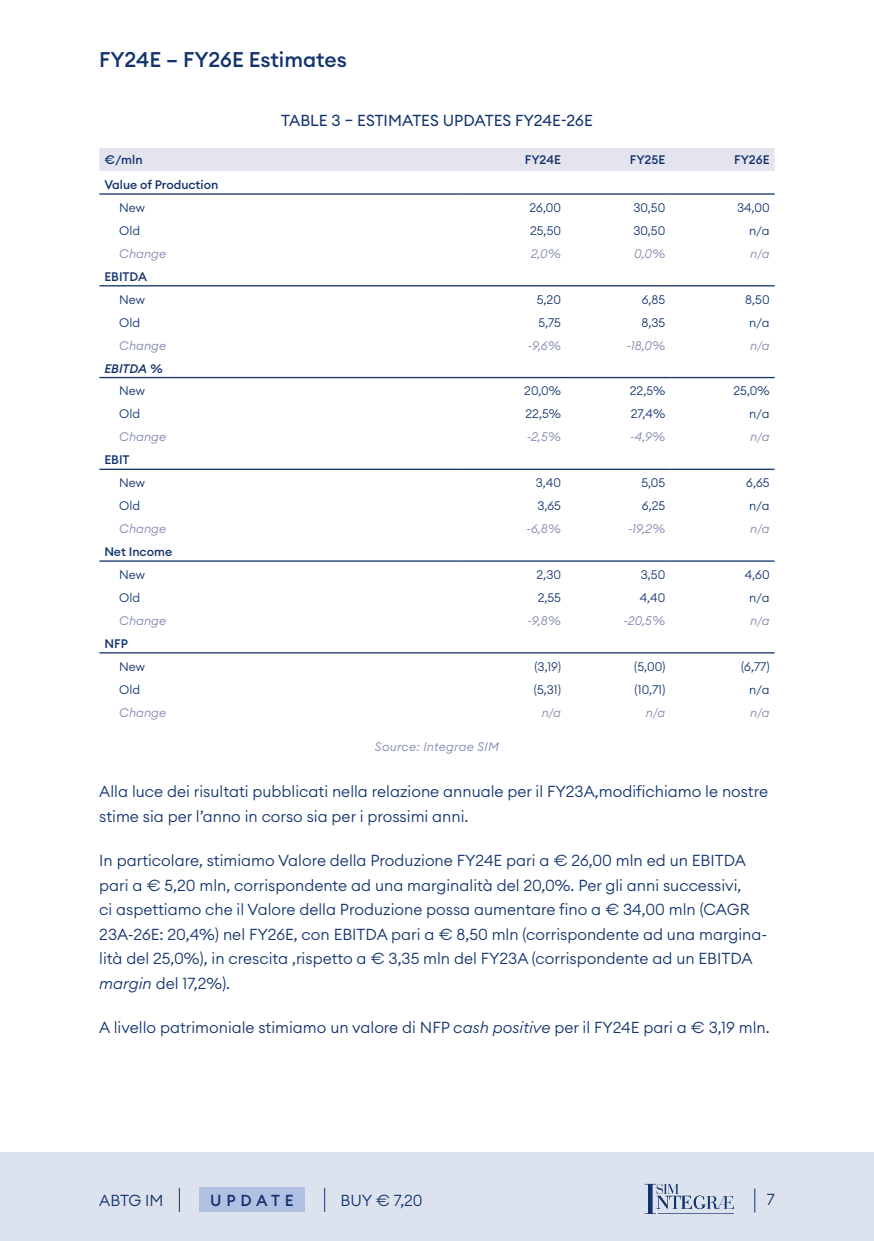
<style>
.page{position:relative;width:874px;height:1241px;background:#fff}
.page>*{position:absolute;margin:0;border:0;box-sizing:border-box;transform-origin:0 0}
.t1{font:500 21px "Euclid Circular A";color:#13336d}
.t2{font:300 15.75px/24.5px "Euclid Circular A";color:#13336d}
.t3{font:15.75px "Euclid Circular A";color:#13336d}
.t4{font:500 15.75px "Euclid Circular A";letter-spacing:.3em;color:#13336d}
.t5{font:300 12.25px "Euclid Circular A";color:#13336d}
.t6{font:italic 300 12.25px "Euclid Circular A";color:#8186af}
.t7{font:500 12.25px "Euclid Circular A";color:#13336d}
.t8{font:italic 300 12.25px "Euclid Circular A";letter-spacing:.02em;color:#8186af}
.t9{font:italic 500 12.25px "Euclid Circular A";color:#13336d}
.s1{font-style:italic}
</style>
<div class="page">
<div style="left:0;top:1152px;width:873px;height:88px;background:#dde3ee"></div>
<svg style="left:179px;top:1187px;width:1px;height:24px"></svg>
<div style="left:199px;top:1187px;width:106px;height:24px;background:#b1c1e4"></div>
<svg style="left:324px;top:1187px;width:1px;height:24px"></svg>
<svg style="left:754px;top:1188px;width:1px;height:24px"></svg>
<svg style="left:644px;top:1183px;width:89px;height:30px"></svg>
<div style="left:99px;top:148px;width:675px;height:23px;background:#e4e4ef"></div>
<hr style="left:99px;top:285px;width:362px;height:1px;background:#13336d">
<hr style="left:461px;top:285px;width:104px;height:1px;background:#13336d">
<hr style="left:565px;top:285px;width:105px;height:1px;background:#13336d">
<hr style="left:670px;top:285px;width:104px;height:1px;background:#13336d">
<hr style="left:99px;top:377px;width:362px;height:1px;background:#13336d">
<hr style="left:461px;top:377px;width:104px;height:1px;background:#13336d">
<hr style="left:565px;top:377px;width:105px;height:1px;background:#13336d">
<hr style="left:670px;top:377px;width:104px;height:1px;background:#13336d">
<hr style="left:99px;top:560px;width:362px;height:1px;background:#13336d">
<hr style="left:461px;top:560px;width:104px;height:1px;background:#13336d">
<hr style="left:565px;top:560px;width:105px;height:1px;background:#13336d">
<hr style="left:670px;top:560px;width:104px;height:1px;background:#13336d">
<hr style="left:99px;top:652px;width:362px;height:1px;background:#13336d">
<hr style="left:461px;top:652px;width:104px;height:1px;background:#13336d">
<hr style="left:565px;top:652px;width:105px;height:1px;background:#13336d">
<hr style="left:670px;top:652px;width:104px;height:1px;background:#13336d">
<hr style="left:99px;top:193px;width:362px;height:2px;background:#13336d">
<hr style="left:461px;top:193px;width:104px;height:2px;background:#13336d">
<hr style="left:565px;top:193px;width:105px;height:2px;background:#13336d">
<hr style="left:670px;top:193px;width:104px;height:2px;background:#13336d">
<hr style="left:99px;top:468px;width:362px;height:2px;background:#13336d">
<hr style="left:461px;top:468px;width:104px;height:2px;background:#13336d">
<hr style="left:565px;top:468px;width:105px;height:2px;background:#13336d">
<hr style="left:670px;top:468px;width:104px;height:2px;background:#13336d">
<h1 class="t1" style="left:99px;top:46px;width:249px">FY24E – FY26E Estimates</h1>
<p class="t3" style="left:281px;top:110px;width:313px">TABLE 3 – ESTIMATES UPDATES FY24E-26E</p>
<p class="t7" style="left:104px;top:152px;width:40px">€/mln</p>
<p class="t7" style="left:524px;top:152px;width:38px">FY24E</p>
<p class="t7" style="left:629px;top:152px;width:37px">FY25E</p>
<p class="t7" style="left:733px;top:152px;width:37px">FY26E</p>
<p class="t7" style="left:104px;top:177px;width:115px">Value of Production</p>
<p class="t5" style="left:119px;top:200px;width:27px">New</p>
<p class="t5" style="left:529px;top:200px;width:33px">26,00</p>
<p class="t5" style="left:633px;top:200px;width:33px">30,50</p>
<p class="t5" style="left:736px;top:200px;width:34px">34,00</p>
<p class="t5" style="left:119px;top:223px;width:22px">Old</p>
<p class="t5" style="left:530px;top:223px;width:32px">25,50</p>
<p class="t5" style="left:633px;top:223px;width:33px">30,50</p>
<p class="t5" style="left:748px;top:223px;width:22px">n/a</p>
<p class="t6" style="left:119px;top:246px;width:48px">Change</p>
<p class="t6" style="left:530px;top:246px;width:32px">2,0%</p>
<p class="t6" style="left:634px;top:246px;width:33px">0,0%</p>
<p class="t6" style="left:749px;top:246px;width:21px">n/a</p>
<p class="t7" style="left:104px;top:268px;width:44px">EBITDA</p>
<p class="t5" style="left:119px;top:291px;width:27px">New</p>
<p class="t5" style="left:536px;top:291px;width:26px">5,20</p>
<p class="t5" style="left:641px;top:291px;width:25px">6,85</p>
<p class="t5" style="left:744px;top:291px;width:26px">8,50</p>
<p class="t5" style="left:119px;top:314px;width:22px">Old</p>
<p class="t5" style="left:538px;top:314px;width:24px">5,75</p>
<p class="t5" style="left:641px;top:314px;width:25px">8,35</p>
<p class="t5" style="left:748px;top:314px;width:22px">n/a</p>
<p class="t6" style="left:119px;top:337px;width:48px">Change</p>
<p class="t6" style="left:527px;top:337px;width:35px">-9,6%</p>
<p class="t6" style="left:626px;top:337px;width:40px">-18,0%</p>
<p class="t6" style="left:749px;top:337px;width:21px">n/a</p>
<p class="t9" style="left:104px;top:360px;width:60px">EBITDA %</p>
<p class="t5" style="left:119px;top:383px;width:27px">New</p>
<p class="t5" style="left:524px;top:383px;width:38px">20,0%</p>
<p class="t5" style="left:629px;top:383px;width:37px">22,5%</p>
<p class="t5" style="left:733px;top:383px;width:38px">25,0%</p>
<p class="t5" style="left:119px;top:406px;width:22px">Old</p>
<p class="t5" style="left:525px;top:406px;width:37px">22,5%</p>
<p class="t5" style="left:630px;top:406px;width:36px">27,4%</p>
<p class="t5" style="left:748px;top:406px;width:22px">n/a</p>
<p class="t6" style="left:119px;top:429px;width:48px">Change</p>
<p class="t6" style="left:526px;top:429px;width:36px">-2,5%</p>
<p class="t6" style="left:630px;top:429px;width:36px">-4,9%</p>
<p class="t6" style="left:749px;top:429px;width:21px">n/a</p>
<p class="t7" style="left:104px;top:452px;width:27px">EBIT</p>
<p class="t5" style="left:119px;top:475px;width:27px">New</p>
<p class="t5" style="left:535px;top:475px;width:27px">3,40</p>
<p class="t5" style="left:641px;top:475px;width:25px">5,05</p>
<p class="t5" style="left:745px;top:475px;width:25px">6,65</p>
<p class="t5" style="left:119px;top:498px;width:22px">Old</p>
<p class="t5" style="left:537px;top:498px;width:25px">3,65</p>
<p class="t5" style="left:641px;top:498px;width:25px">6,25</p>
<p class="t5" style="left:748px;top:498px;width:22px">n/a</p>
<p class="t6" style="left:119px;top:521px;width:48px">Change</p>
<p class="t6" style="left:526px;top:521px;width:36px">-6,8%</p>
<p class="t6" style="left:627px;top:521px;width:39px">-19,2%</p>
<p class="t6" style="left:749px;top:521px;width:21px">n/a</p>
<p class="t7" style="left:104px;top:543px;width:69px">Net Income</p>
<p class="t5" style="left:119px;top:566px;width:27px">New</p>
<p class="t5" style="left:536px;top:566px;width:26px">2,30</p>
<p class="t5" style="left:640px;top:566px;width:26px">3,50</p>
<p class="t5" style="left:744px;top:566px;width:26px">4,60</p>
<p class="t5" style="left:119px;top:589px;width:22px">Old</p>
<p class="t5" style="left:537px;top:589px;width:25px">2,55</p>
<p class="t5" style="left:639px;top:589px;width:27px">4,40</p>
<p class="t5" style="left:748px;top:589px;width:22px">n/a</p>
<p class="t6" style="left:119px;top:612px;width:48px">Change</p>
<p class="t6" style="left:527px;top:612px;width:35px">-9,8%</p>
<p class="t6" style="left:623px;top:612px;width:43px">-20,5%</p>
<p class="t6" style="left:749px;top:612px;width:21px">n/a</p>
<p class="t7" style="left:104px;top:635px;width:25px">NFP</p>
<p class="t5" style="left:119px;top:658px;width:27px">New</p>
<p class="t5" style="left:534px;top:658px;width:28px">(3,19)</p>
<p class="t5" style="left:634px;top:658px;width:33px">(5,00)</p>
<p class="t5" style="left:741px;top:658px;width:30px">(6,77)</p>
<p class="t5" style="left:119px;top:681px;width:22px">Old</p>
<p class="t5" style="left:533px;top:681px;width:29px">(5,31)</p>
<p class="t5" style="left:634px;top:681px;width:32px">(10,71)</p>
<p class="t5" style="left:748px;top:681px;width:22px">n/a</p>
<p class="t6" style="left:119px;top:704px;width:48px">Change</p>
<p class="t6" style="left:541px;top:704px;width:21px">n/a</p>
<p class="t6" style="left:645px;top:704px;width:21px">n/a</p>
<p class="t6" style="left:749px;top:704px;width:21px">n/a</p>
<p class="t8" style="left:375px;top:739px;width:125px">Source: Integrae SIM</p>
<p class="t2" style="left:99px;top:779px;width:670px">Alla luce dei risultati pubblicati nella relazione annuale per il FY23A,modifichiamo le nostre stime sia per l’anno in corso sia per i prossimi anni.</p>
<p class="t2" style="left:99px;top:847px;width:669px">In particolare, stimiamo Valore della Produzione FY24E pari a € 26,00 mln ed un EBITDA pari a € 5,20 mln, corrispondente ad una marginalità del 20,0%. Per gli anni successivi,<br>ci aspettiamo che il Valore della Produzione possa aumentare fino a € 34,00 mln (CAGR 23A-26E: 20,4%) nel FY26E, con EBITDA pari a € 8,50 mln (corrispondente ad una margina&shy;lità del 25,0%), in crescita ,rispetto a € 3,35 mln del FY23A (corrispondente ad un EBITDA <span class="s1">margin</span> del 17,2%).</p>
<p class="t2" style="left:99px;top:1014px;width:671px">A livello patrimoniale stimiamo un valore di NFP <span class="s1">cash positive</span> per il FY24E pari a € 3,19 mln.</p>
<p class="t2" style="left:99px;top:1187px;width:66px">ABTG IM</p>
<p class="t4" style="left:210px;top:1190px;width:85px">UPDATE</p>
<p class="t2" style="left:340px;top:1187px;width:84px">BUY € 7,20</p>
<p class="t2" style="left:766px;top:1186px;width:9px">7</p>
</div>
